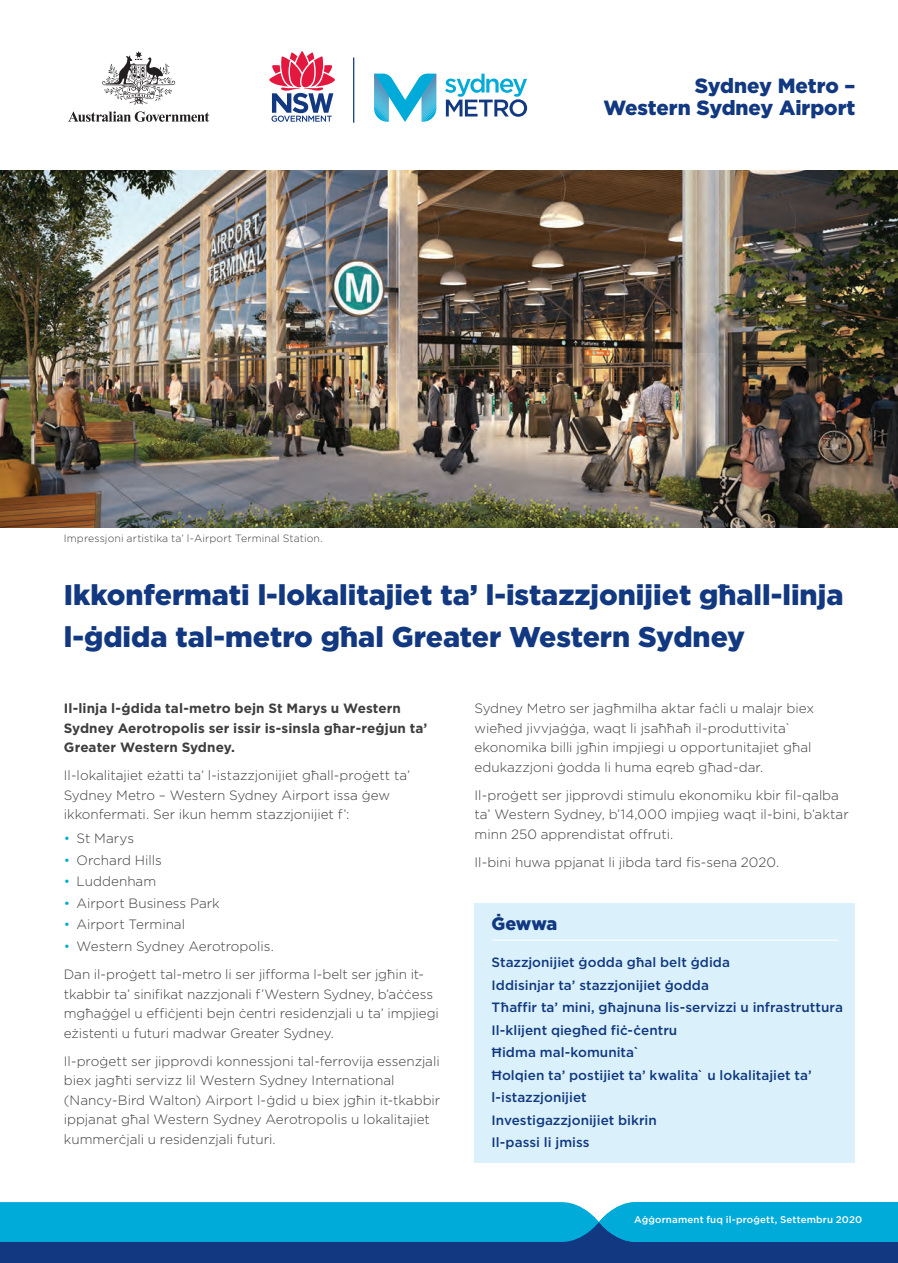
<style>
.page{position:relative;width:898px;height:1263px;background:#fff}
.page>*{position:absolute;margin:0;border:0;box-sizing:border-box;transform-origin:0 0}
.t1{font:900 28.5px/42px "Gotham";color:#113880}
.t2{font:900 20.55px/22.6px "Gotham";color:#113880;text-align:right}
.Shaded_text{font:900 18px "Gotham";letter-spacing:-.01em;color:#113880}
.Body_Copy{font:300 13.5px/19.5px "Gotham";color:#3e3e3f}
.Shaded_text-2{font:500 13.5px/22.5px "Gotham";color:#113880}
.Body_Copy-2{font:700 13.5px/19.5px "Gotham";letter-spacing:.005em;color:#3e3e3f}
.BULLET_COPY{font:300 13.5px "Gotham";color:#3e3e3f}
.t3{font:300 10.5px "Gotham";letter-spacing:.01em;color:#3e3e3f}
.t4{font:500 9.75px "Gotham";letter-spacing:.015em;color:#fff}
.s1{color:#00aad9}
</style>
<div class="page">
<svg style="left:445px;top:74px;width:82px;height:43px"></svg>
<svg style="left:374px;top:74px;width:62px;height:48px"></svg>
<hr style="left:353px;top:57px;width:1px;height:66px;background:#113880">
<svg style="left:269px;top:51px;width:66px;height:71px"></svg>
<svg style="left:68px;top:111px;width:141px;height:11px"></svg>
<svg style="left:102px;top:51px;width:73px;height:54px"></svg>
<div style="left:0;top:1222px;width:897px;height:41px;background:#113880"></div>
<div style="left:0;top:1202px;width:897px;height:40px;background:#00aad9"></div>
<img style="left:0;top:170px;width:897px;height:357px">
<div style="left:474px;top:903px;width:381px;height:43px;background:#daf1fb"></div>
<hr style="left:491px;top:940px;width:347px;height:1px;background:#fff">
<div style="left:474px;top:944px;width:381px;height:219px;background:#daf1fb"></div>
<p class="t3" style="left:64px;top:532px;width:260px">Impressjoni artistika ta’ l-Airport Terminal Station.</p>
<h2 class="t2" style="left:603px;top:74px;width:253px">Sydney Metro –<br>Western Sydney Airport</h2>
<h1 class="t1" style="left:64px;top:573px;width:780px">Ikkonfermati l-lokalitajiet ta’ l-istazzjonijiet għall-linja l-ġdida tal-metro għal Greater Western Sydney</h1>
<p class="Body_Copy-2" style="left:64px;top:698px;width:365px">Il-linja l-ġdida tal-metro bejn St Marys u Western<br>Sydney Aerotropolis ser issir is-sinsla għar-reġjun ta’<br>Greater Western Sydney.</p>
<p class="Body_Copy" style="left:64px;top:765px;width:348px">Il-lokalitajiet eżatti ta’ l-istazzjonijiet għall-proġett ta’<br>Sydney Metro – Western Sydney Airport issa ġew ikkonfermati. Ser ikun hemm stazzjonijiet f’:</p>
<p class="BULLET_COPY" style="left:64px;top:830px;width:72px"><span class="s1">•</span> St Marys</p>
<p class="BULLET_COPY" style="left:64px;top:851px;width:99px"><span class="s1">•</span> Orchard Hills</p>
<p class="BULLET_COPY" style="left:64px;top:873px;width:94px"><span class="s1">•</span> Luddenham</p>
<p class="BULLET_COPY" style="left:64px;top:894px;width:157px"><span class="s1">•</span> Airport Business Park</p>
<p class="BULLET_COPY" style="left:64px;top:916px;width:123px"><span class="s1">•</span> Airport Terminal</p>
<p class="BULLET_COPY" style="left:64px;top:938px;width:211px"><span class="s1">•</span> Western Sydney Aerotropolis.</p>
<p class="Body_Copy" style="left:64px;top:964px;width:376px">Dan il-proġett tal-metro li ser jifforma l-belt ser jgħin it&shy;tkabbir ta’ sinifikat nazzjonali f’Western Sydney, b’aċċess mgħaġġel u effiċjenti bejn ċentri residenzjali u ta’ impjiegi eżistenti u futuri madwar Greater Sydney.</p>
<p class="Body_Copy" style="left:64px;top:1051px;width:378px">Il-proġett ser jipprovdi konnessjoni tal-ferrovija essenzjali biex jagħti servizz lil Western Sydney International (Nancy-Bird Walton) Airport l-ġdid u biex jgħin it-tkabbir ippjanat għal Western Sydney Aerotropolis u lokalitajiet kummerċjali u residenzjali futuri.</p>
<p class="Body_Copy" style="left:474px;top:698px;width:341px">Sydney Metro ser jagħmilha aktar faċli u malajr biex wieħed jivvjaġġa, waqt li jsaħħaħ il-produttivita` ekonomika billi jgħin impjiegi u opportunitajiet għal edukazzjoni ġodda li huma eqreb għad-dar.</p>
<p class="Body_Copy" style="left:474px;top:785px;width:375px">Il-proġett ser jipprovdi stimulu ekonomiku kbir fil-qalba ta’ Western Sydney, b’14,000 impjieg waqt il-bini, b’aktar minn 250 apprendistat offruti.</p>
<p class="Body_Copy" style="left:474px;top:852px;width:306px">Il-bini huwa ppjanat li jibda tard fis-sena 2020.</p>
<p class="Shaded_text" style="left:491px;top:911px;width:67px">Ġewwa</p>
<p class="Shaded_text-2" style="left:491px;top:951px;width:353px">Stazzjonijiet ġodda għal belt ġdida<br>Iddisinjar ta’ stazzjonijiet ġodda<br>Tħaffir ta’ mini, għajnuna lis-servizzi u infrastruttura Il-klijent qiegħed fiċ-ċentru<br>Ħidma mal-komunita`<br>Ħolqien ta’ postijiet ta’ kwalita` u lokalitajiet ta’ l-istazzjonijiet<br>Investigazzjonijiet bikrin<br>Il-passi li jmiss</p>
<p class="t4" style="left:634px;top:1213px;width:229px">Aġġornament fuq il-proġett, Settembru 2020</p>
</div>
